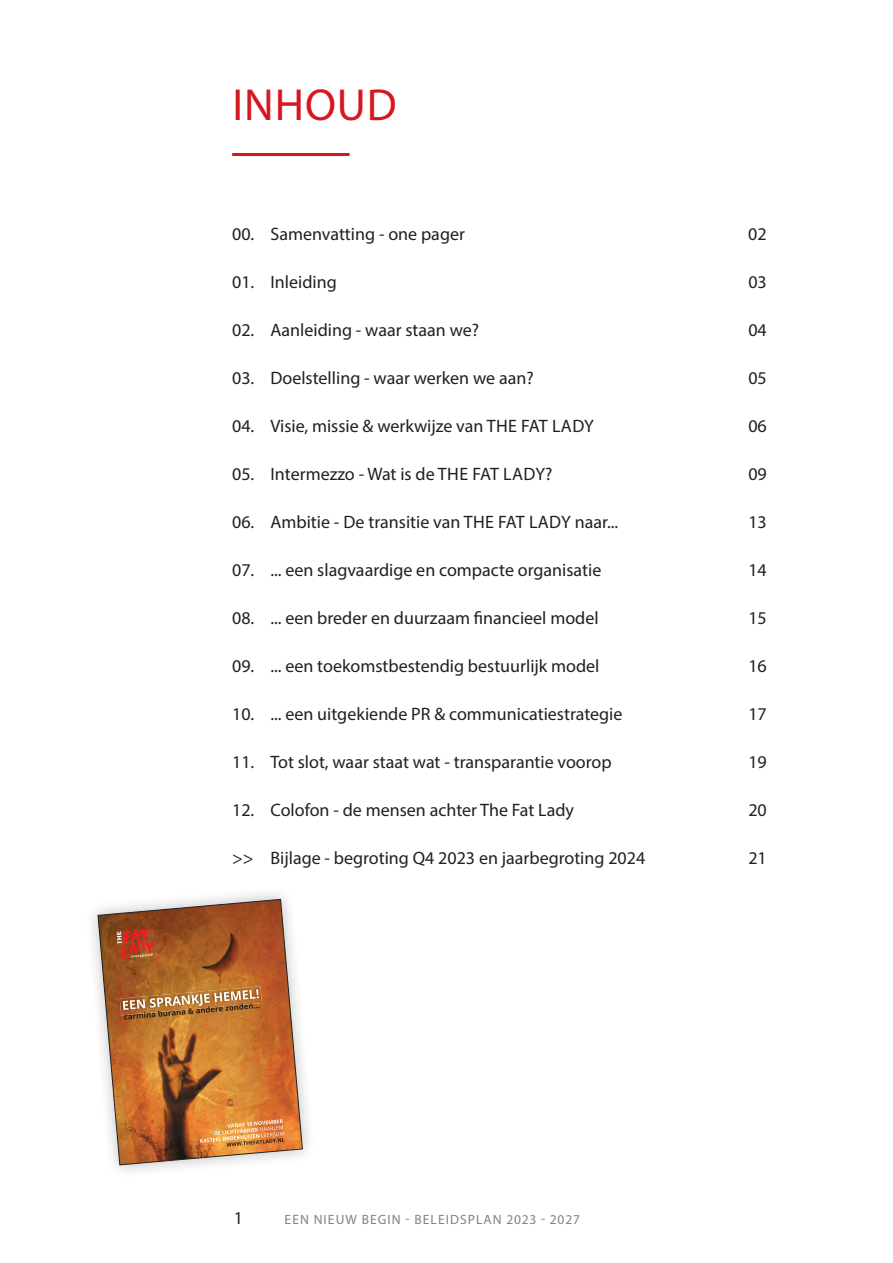
<style>
.page{position:relative;width:893px;height:1263px;background:#fff}
.page>*{position:absolute;margin:0;border:0;box-sizing:border-box;transform-origin:0 0}
.Kop_Rood{font:45px "Myriad Pro";letter-spacing:.02em;color:#d7171f}
.Platte_tekst{font:18px "Myriad Pro";color:#231f20}
.t1{font:13.5px "Myriad Pro";letter-spacing:.08em;color:#808285}
</style>
<div class="page">
<hr style="left:232px;top:153px;width:118px;height:3px;background:#d7171f">
<div style="left:85px;top:886px;width:231px;height:293px;background:#231f20;opacity:.3"></div>
<svg style="left:98px;top:899px;width:205px;height:266px;background:#bc7c4b"></svg>
<p class="Kop_Rood" style="left:233px;top:77px;width:166px">INHOUD</p>
<p class="Platte_tekst" style="left:232px;top:223px;width:234px">00. Samenvatting - one pager</p>
<p class="Platte_tekst" style="left:748px;top:223px;width:20px">02</p>
<p class="Platte_tekst" style="left:232px;top:271px;width:106px">01. Inleiding</p>
<p class="Platte_tekst" style="left:748px;top:271px;width:20px">03</p>
<p class="Platte_tekst" style="left:232px;top:319px;width:248px">02. Aanleiding - waar staan we?</p>
<p class="Platte_tekst" style="left:748px;top:319px;width:20px">04</p>
<p class="Platte_tekst" style="left:232px;top:367px;width:303px">03. Doelstelling - waar werken we aan?</p>
<p class="Platte_tekst" style="left:748px;top:367px;width:20px">05</p>
<p class="Platte_tekst" style="left:232px;top:415px;width:363px">04. Visie, missie &amp; werkwijze van THE FAT LADY</p>
<p class="Platte_tekst" style="left:748px;top:415px;width:20px">06</p>
<p class="Platte_tekst" style="left:232px;top:463px;width:322px">05. Intermezzo - Wat is de THE FAT LADY?</p>
<p class="Platte_tekst" style="left:748px;top:463px;width:20px">09</p>
<p class="Platte_tekst" style="left:232px;top:511px;width:388px">06. Ambitie - De transitie van THE FAT LADY naar...</p>
<p class="Platte_tekst" style="left:748px;top:511px;width:20px">13</p>
<p class="Platte_tekst" style="left:232px;top:559px;width:371px">07. ... een slagvaardige en compacte organisatie</p>
<p class="Platte_tekst" style="left:748px;top:559px;width:20px">14</p>
<p class="Platte_tekst" style="left:232px;top:607px;width:368px">08. ... een breder en duurzaam financieel model</p>
<p class="Platte_tekst" style="left:748px;top:607px;width:20px">15</p>
<p class="Platte_tekst" style="left:232px;top:655px;width:369px">09. ... een toekomstbestendig bestuurlijk model</p>
<p class="Platte_tekst" style="left:748px;top:655px;width:20px">16</p>
<p class="Platte_tekst" style="left:232px;top:703px;width:392px">10. ... een uitgekiende PR &amp; communicatiestrategie</p>
<p class="Platte_tekst" style="left:748px;top:703px;width:20px">17</p>
<p class="Platte_tekst" style="left:232px;top:751px;width:381px">11. Tot slot, waar staat wat - transparantie voorop</p>
<p class="Platte_tekst" style="left:748px;top:751px;width:20px">19</p>
<p class="Platte_tekst" style="left:232px;top:799px;width:343px">12. Colofon - de mensen achter The Fat Lady</p>
<p class="Platte_tekst" style="left:748px;top:799px;width:20px">20</p>
<p class="Platte_tekst" style="left:232px;top:847px;width:415px">&gt;&gt; Bijlage - begroting Q4 2023 en jaarbegroting 2024</p>
<p class="Platte_tekst" style="left:748px;top:847px;width:20px">21</p>
<p class="Platte_tekst" style="left:234px;top:1207px;width:11px">1</p>
<p class="t1" style="left:285px;top:1211px;width:297px">EEN NIEUW BEGIN - BELEIDSPLAN 2023 - 2027</p>
</div>
